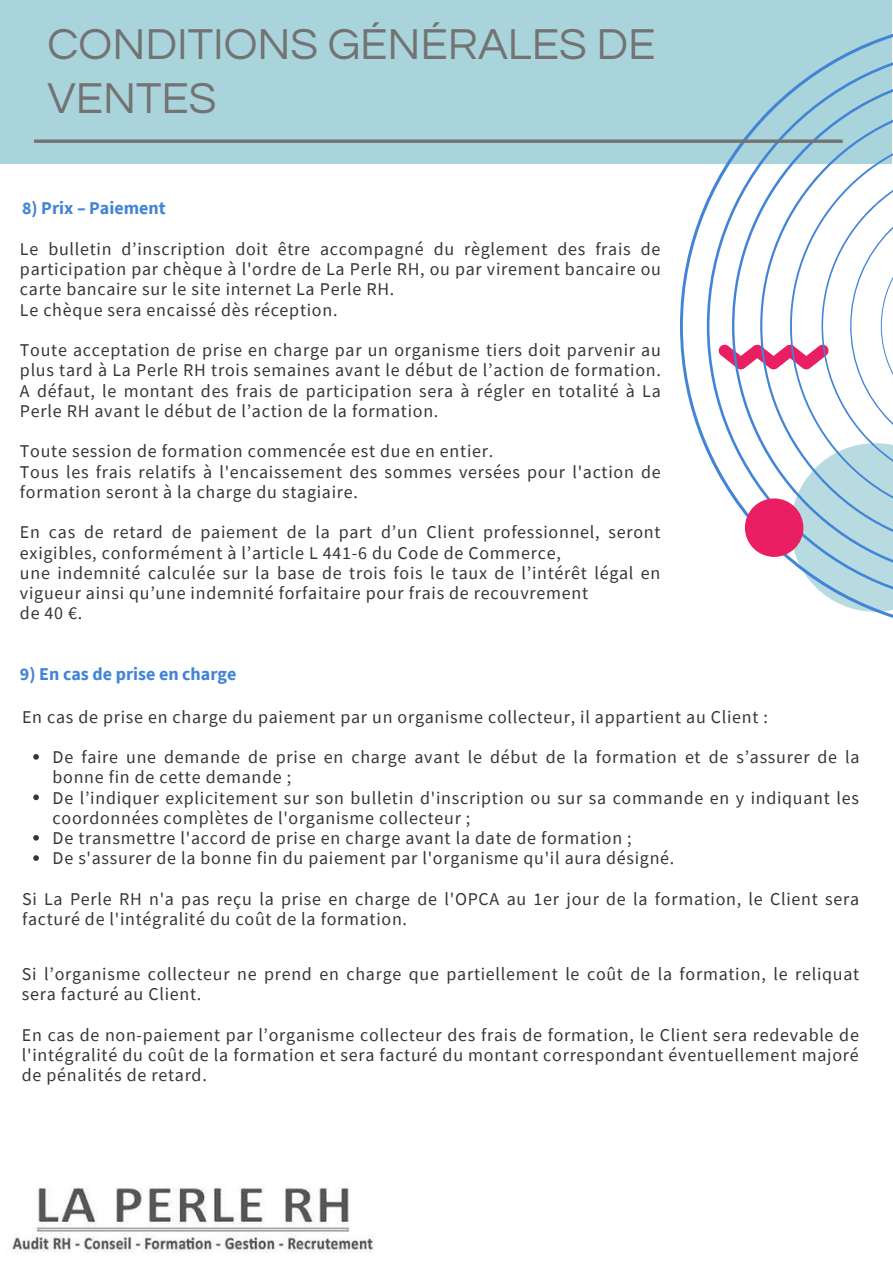
<style>
.page{position:relative;width:893px;height:1264px;background:#fff}
.page>*{position:absolute;margin:0;border:0;box-sizing:border-box;transform-origin:0 0}
.t1{font:45px/54px "Questrial";color:#737373}
.t2{font:18px/20.2px "Source Sans Pro";letter-spacing:.04em;color:#363636}
.t3{font:700 18px "Source Sans Pro";color:#4284d6}
</style>
<div class="page">
<div style="left:0;top:0;width:891px;height:163px;background:#a9d4db"></div>
<svg style="left:680px;top:19px;width:212px;height:599px"></svg>
<svg style="left:706px;top:46px;width:186px;height:559px"></svg>
<div style="left:744px;top:498px;width:59px;height:59px;background:#e91e63;border-radius:50%"></div>
<svg style="left:33px;top:754px;width:6px;height:5px"></svg>
<svg style="left:33px;top:794px;width:6px;height:6px"></svg>
<svg style="left:33px;top:835px;width:6px;height:5px"></svg>
<svg style="left:33px;top:855px;width:6px;height:5px"></svg>
<img style="left:12px;top:1187px;width:362px;height:66px">
<svg style="left:34px;top:139px;width:808px;height:4px;background:#7a8182"></svg>
<h1 class="t1" style="left:48px;top:18px;width:609px">CONDITIONS GÉNÉRALES DE<br>VENTES</h1>
<p class="t3" style="left:22px;top:196px;width:145px">8) Prix – Paiement</p>
<p class="t2" style="left:20px;top:238px;width:642px">Le bulletin d’inscription doit être accompagné du règlement des frais de participation par chèque à l'ordre de La Perle RH, ou par virement bancaire ou carte bancaire sur le site internet La Perle RH.<br>Le chèque sera encaissé dès réception.</p>
<p class="t2" style="left:20px;top:339px;width:642px;text-align:justify">Toute acceptation de prise en charge par un organisme tiers doit parvenir au plus tard à La Perle RH trois semaines avant le début de l’action de formation.<br>A défaut, le montant des frais de participation sera à régler en totalité à La Perle RH avant le début de l’action de la formation.</p>
<p class="t2" style="left:20px;top:441px;width:642px">Toute session de formation commencée est due en entier.<br>Tous les frais relatifs à l'encaissement des sommes versées pour l'action de formation seront à la charge du stagiaire.</p>
<p class="t2" style="left:20px;top:522px;width:642px">En cas de retard de paiement de la part d’un Client professionnel, seront exigibles, conformément à l’article L 441-6 du Code de Commerce,<br>une indemnité calculée sur la base de trois fois le taux de l’intérêt légal en vigueur ainsi qu’une indemnité forfaitaire pour frais de recouvrement<br>de 40 €.</p>
<p class="t3" style="left:20px;top:662px;width:218px">9) En cas de prise en charge</p>
<p class="t2" style="left:22px;top:706px;width:747px">En cas de prise en charge du paiement par un organisme collecteur, il appartient au Client :</p>
<p class="t2" style="left:53px;top:746px;width:808px">De faire une demande de prise en charge avant le début de la formation et de s’assurer de la bonne fin de cette demande ;<br>De l’indiquer explicitement sur son bulletin d'inscription ou sur sa commande en y indiquant les coordonnées complètes de l'organisme collecteur ;<br>De transmettre l'accord de prise en charge avant la date de formation ;<br>De s'assurer de la bonne fin du paiement par l'organisme qu'il aura désigné.</p>
<p class="t2" style="left:22px;top:888px;width:838px">Si La Perle RH n'a pas reçu la prise en charge de l'OPCA au 1er jour de la formation, le Client sera facturé de l'intégralité du coût de la formation.</p>
<p class="t2" style="left:22px;top:963px;width:838px">Si l’organisme collecteur ne prend en charge que partiellement le coût de la formation, le reliquat sera facturé au Client.</p>
<p class="t2" style="left:22px;top:1024px;width:838px;text-align:justify">En cas de non-paiement par l’organisme collecteur des frais de formation, le Client sera redevable de l'intégralité du coût de la formation et sera facturé du montant correspondant éventuellement majoré de pénalités de retard.</p>
</div>
